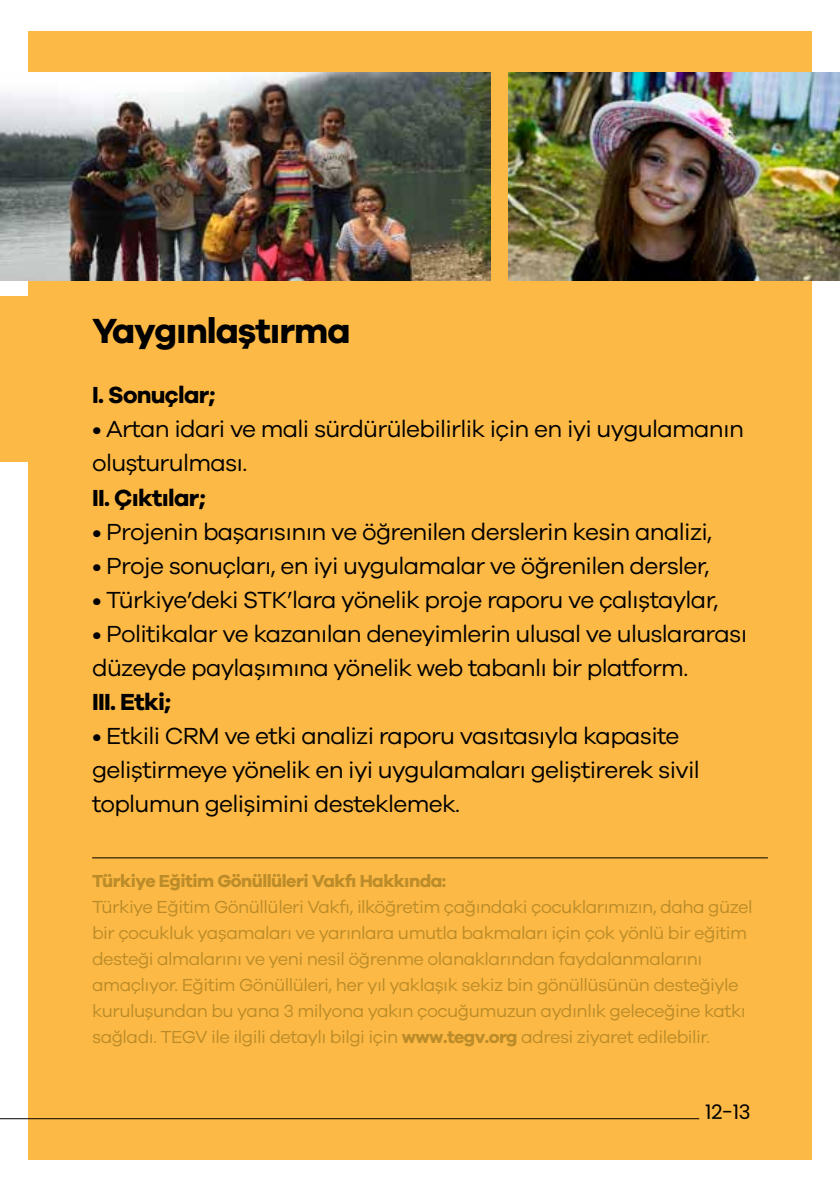
<style>
.page{position:relative;width:840px;height:1191px;background:#fff}
.page>*{position:absolute;margin:0;border:0;box-sizing:border-box;transform-origin:0 0}
.t1{font:700 36px "Galano Grotesque";letter-spacing:-.03em;color:#000}
.t2{font:24px/34px "Galano Grotesque";letter-spacing:-.03em;color:#000}
.t3{font:700 24px "Galano Grotesque";letter-spacing:-.03em;color:#000}
.t4{font:20px "Poppins";color:#000}
.t5{font:18px/26px "Galano Grotesque";letter-spacing:-.03em;color:#bb8c29}
.t6{font:700 18px "Galano Grotesque";letter-spacing:-.03em;color:#bb8c29}
.s1{font-weight:700}
</style>
<div class="page">
<div style="left:0;top:296px;width:36px;height:165px;background:#fdb945"></div>
<div style="left:28px;top:31px;width:783px;height:1129px;background:#fdb945"></div>
<hr style="left:92px;top:857px;width:675px;height:1px;background:#000">
<img style="left:508px;top:72px;width:331px;height:209px">
<img style="left:0;top:72px;width:490px;height:209px">
<hr style="left:0;top:1118px;width:698px;height:1px;background:#000">
<h1 class="t1" style="left:92px;top:309px;width:260px">Yaygınlaştırma</h1>
<p class="t3" style="left:92px;top:380px;width:125px">I. Sonuçlar;</p>
<p class="t2" style="left:92px;top:412px;width:653px">• Artan idari ve mali sürdürülebilirlik için en iyi uygulamanın oluşturulması.</p>
<p class="t3" style="left:92px;top:482px;width:115px">II. Çıktılar;</p>
<p class="t2" style="left:92px;top:514px;width:621px">• Projenin başarısının ve öğrenilen derslerin kesin analizi,</p>
<p class="t2" style="left:92px;top:548px;width:618px">• Proje sonuçları, en iyi uygulamalar ve öğrenilen dersler,</p>
<p class="t2" style="left:92px;top:582px;width:627px">• Türkiye’deki STK’lara yönelik proje raporu ve çalıştaylar,</p>
<p class="t2" style="left:92px;top:616px;width:656px">• Politikalar ve kazanılan deneyimlerin ulusal ve uluslararası düzeyde paylaşımına yönelik web tabanlı bir platform.</p>
<p class="t3" style="left:92px;top:686px;width:81px">III. Etki;</p>
<p class="t2" style="left:92px;top:718px;width:609px">• Etkili CRM ve etki analizi raporu vasıtasıyla kapasite geliştirmeye yönelik en iyi uygulamaları geliştirerek sivil toplumun gelişimini desteklemek.</p>
<p class="t6" style="left:92px;top:869px;width:355px">Türkiye Eğitim Gönüllüleri Vakfı Hakkında:</p>
<p class="t5" style="left:92px;top:893px;width:661px">Türkiye Eğitim Gönüllüleri Vakfı, ilköğretim çağındaki çocuklarımızın, daha güzel bir çocukluk yaşamaları ve yarınlara umutla bakmaları için çok yönlü bir eğitim desteği almalarını ve yeni nesil öğrenme olanaklarından faydalanmalarını amaçlıyor. Eğitim Gönüllüleri, her yıl yaklaşık sekiz bin gönüllüsünün desteğiyle kuruluşundan bu yana 3 milyona yakın çocuğumuzun aydınlık geleceğine katkı sağladı. TEGV ile ilgili detaylı bilgi için <span class="s1">www.tegv.org</span> adresi ziyaret edilebilir.</p>
<p class="t4" style="left:704px;top:1100px;width:47px">12-13</p>
</div>
